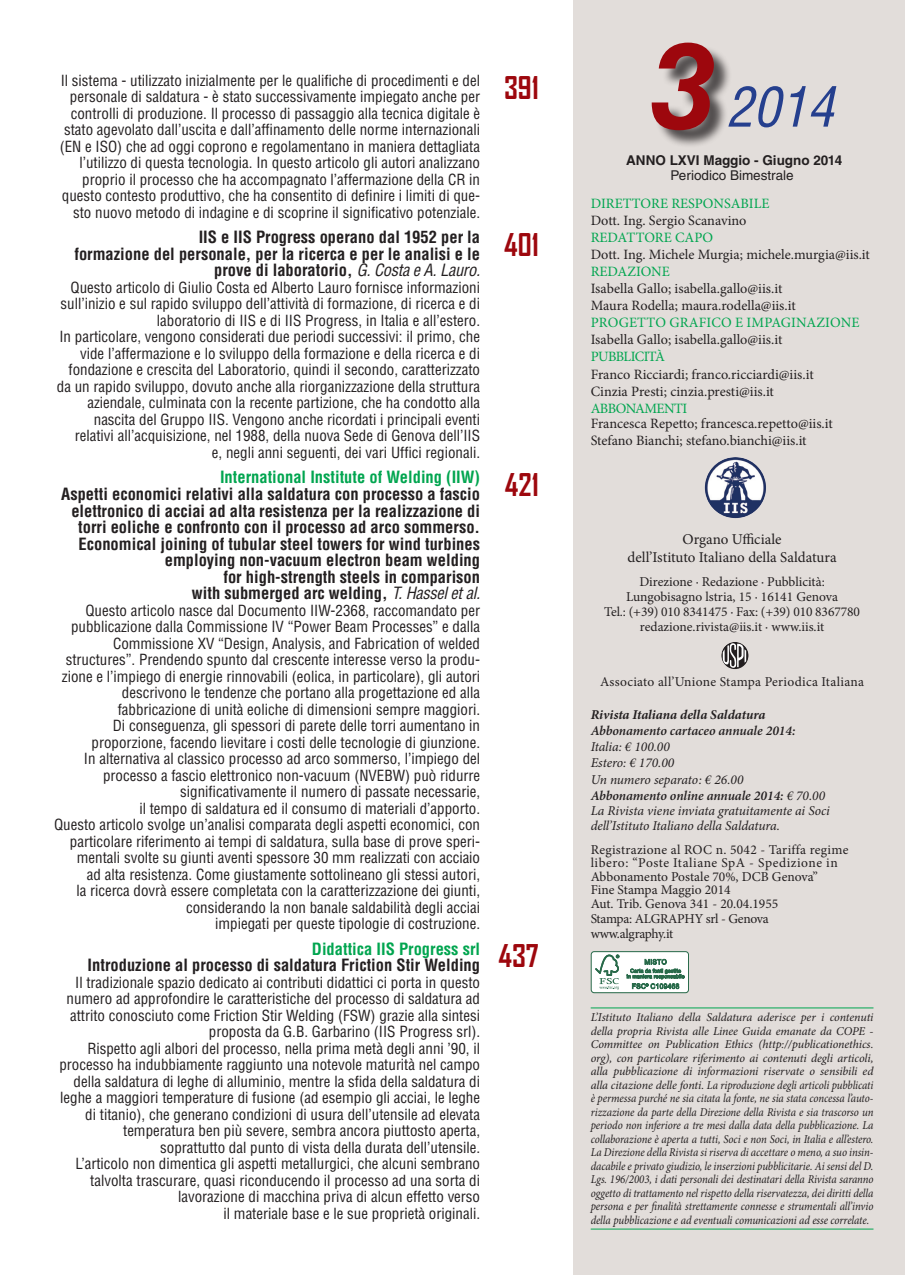
<style>
.page{position:relative;width:905px;height:1275px;background:#fff}
.page>*{position:absolute;margin:0;border:0;box-sizing:border-box;transform-origin:0 0}
.t1{font:italic 700 120px "Helvetica LT Std";color:#9d070d}
.t2{font:italic condensed 54px "Helvetica LT Std";color:#253f8e}
.t3{font:700 30px "Agency FB";color:#9d070d}
.t4{font:700 condensed 16.5px/16.6px "Helvetica LT Std";color:#231f20;text-align:right}
.t5{font:700 condensed 16.5px "Helvetica LT Std";color:#00a54f}
.t6{font:condensed 15px/16.5px "Helvetica LT Std";color:#231f20;text-align:right}
.t7{font:15px/18px "Minion Pro";color:#231f20;text-align:center}
.t8{font:14.25px/17.1px "Minion Pro";color:#231f20}
.t9{font:14.25px "Minion Pro";color:#00a54f}
.t10{font:14.25px "Minion Pro";letter-spacing:-.04em;color:#00a54f}
.t11{font:13.5px/13.5px "Minion Pro";color:#231f20;text-align:center}
.t12{font:italic 13.5px/15.8px "Minion Pro";letter-spacing:-.01em;color:#231f20}
.t13{font:13.5px "Minion Pro";letter-spacing:.02em;color:#231f20}
.t14{font:13.5px/15px "Minion Pro";letter-spacing:-.02em;color:#231f20}
.t15{font:italic 600 13.5px "Minion Pro";letter-spacing:-.005em;color:#231f20}
.t16{font:italic 700 13.5px "Minion Pro";letter-spacing:-.005em;color:#231f20}
.t17{font:700 13.5px "Helvetica LT Std";color:#231f20}
.t18{font:13.5px "Helvetica LT Std";color:#231f20}
.t19{font:italic 12px/13.5px "Minion Pro";letter-spacing:-.005em;color:#231f20;text-align:justify}
.s1{font-weight:400;font-style:italic}
.s2{font-weight:600}
</style>
<div class="page">
<div style="left:574px;top:0;width:331px;height:1275px;background:#e2ddda"></div>
<hr style="left:591px;top:1007px;width:282px;height:1px;background:#00a54f">
<hr style="left:591px;top:1229px;width:282px;height:1px;background:#00a54f">
<svg style="left:721px;top:642px;width:27px;height:27px"></svg>
<svg style="left:723px;top:643px;width:23px;height:25px"></svg>
<div style="left:591px;top:952px;width:97px;height:41px;background:#fff;border-radius:3px"></div>
<div style="left:591px;top:951px;width:98px;height:42px;border:1px solid #286a4a;border-radius:3px"></div>
<svg style="left:595px;top:954px;width:24px;height:35px"></svg>
<svg style="left:627px;top:958px;width:57px;height:31px"></svg>
<img style="left:704px;top:457px;width:62px;height:62px">
<div style="left:654px;top:45px;width:78px;height:103px;background:#231f20;opacity:.75"></div>
<p class="t6" style="left:60px;top:72px;width:422px">Il sistema - utilizzato inizialmente per le qualifiche di procedimenti e del personale di saldatura - è stato successivamente impiegato anche per controlli di produzione. Il processo di passaggio alla tecnica digitale è stato agevolato dall’uscita e dall’affinamento delle norme internazionali (EN e ISO) che ad oggi coprono e regolamentano in maniera dettagliata l’utilizzo di questa tecnologia. In questo articolo gli autori analizzano proprio il processo che ha accompagnato l’affermazione della CR in questo contesto produttivo, che ha consentito di definire i limiti di que&shy;sto nuovo metodo di indagine e di scoprine il significativo potenziale.</p>
<h3 class="t3" style="left:504px;top:70px;width:36px">391</h3>
<p class="t4" style="left:74px;top:229px;width:407px">IIS e IIS Progress operano dal 1952 per la<br>formazione del personale, per la ricerca e per le analisi e le prove di laboratorio, <span class="s1">G. Costa e A. Lauro.</span></p>
<p class="t6" style="left:57px;top:279px;width:425px">Questo articolo di Giulio Costa ed Alberto Lauro fornisce informazioni sull’inizio e sul rapido sviluppo dell’attività di formazione, di ricerca e di laboratorio di IIS e di IIS Progress, in Italia e all’estero.<br>In particolare, vengono considerati due periodi successivi: il primo, che vide l’affermazione e lo sviluppo della formazione e della ricerca e di fondazione e crescita del Laboratorio, quindi il secondo, caratterizzato da un rapido sviluppo, dovuto anche alla riorganizzazione della struttura aziendale, culminata con la recente partizione, che ha condotto alla nascita del Gruppo IIS. Vengono anche ricordati i principali eventi relativi all’acquisizione, nel 1988, della nuova Sede di Genova dell’IIS<br>e, negli anni seguenti, dei vari Uffici regionali.</p>
<h3 class="t3" style="left:504px;top:226px;width:36px">401</h3>
<p class="t5" style="left:220px;top:467px;width:262px">International Institute of Welding (IIW)</p>
<p class="t4" style="left:61px;top:485px;width:420px">Aspetti economici relativi alla saldatura con processo a fascio elettronico di acciai ad alta resistenza per la realizzazione di torri eoliche e confronto con il processo ad arco sommerso.<br>Economical joining of tubular steel towers for wind turbines employing non-vacuum electron beam welding<br>for high-strength steels in comparison<br>with submerged arc welding, <span class="s1">T. Hassel et al.</span></p>
<p class="t6" style="left:54px;top:602px;width:428px">Questo articolo nasce dal Documento IIW-2368, raccomandato per pubblicazione dalla Commissione IV “Power Beam Processes” e dalla Commissione XV “Design, Analysis, and Fabrication of welded structures”. Prendendo spunto dal crescente interesse verso la produ&shy;zione e l’impiego di energie rinnovabili (eolica, in particolare), gli autori descrivono le tendenze che portano alla progettazione ed alla fabbricazione di unità eoliche di dimensioni sempre maggiori.<br>Di conseguenza, gli spessori di parete delle torri aumentano in proporzione, facendo lievitare i costi delle tecnologie di giunzione.<br>In alternativa al classico processo ad arco sommerso, l’impiego del processo a fascio elettronico non-vacuum (NVEBW) può ridurre significativamente il numero di passate necessarie,<br>il tempo di saldatura ed il consumo di materiali d’apporto.<br>Questo articolo svolge un’analisi comparata degli aspetti economici, con particolare riferimento ai tempi di saldatura, sulla base di prove speri&shy;mentali svolte su giunti aventi spessore 30 mm realizzati con acciaio<br>ad alta resistenza. Come giustamente sottolineano gli stessi autori,<br>la ricerca dovrà essere completata con la caratterizzazione dei giunti, considerando la non banale saldabilità degli acciai<br>impiegati per queste tipologie di costruzione.</p>
<p class="t5" style="left:312px;top:938px;width:170px">Didattica IIS Progress srl</p>
<p class="t4" style="left:88px;top:957px;width:394px">Introduzione al processo di saldatura Friction Stir Welding</p>
<p class="t6" style="left:59px;top:974px;width:422px">Il tradizionale spazio dedicato ai contributi didattici ci porta in questo numero ad approfondire le caratteristiche del processo di saldatura ad attrito conosciuto come Friction Stir Welding (FSW) grazie alla sintesi proposta da G.B. Garbarino (IIS Progress srl).<br>Rispetto agli albori del processo, nella prima metà degli anni ’90, il processo ha indubbiamente raggiunto una notevole maturità nel campo della saldatura di leghe di alluminio, mentre la sfida della saldatura di leghe a maggiori temperature di fusione (ad esempio gli acciai, le leghe di titanio), che generano condizioni di usura dell’utensile ad elevata temperatura ben più severe, sembra ancora piuttosto aperta, soprattutto dal punto di vista della durata dell’utensile.<br>L’articolo non dimentica gli aspetti metallurgici, che alcuni sembrano talvolta trascurare, quasi riconducendo il processo ad una sorta di lavorazione di macchina priva di alcun effetto verso<br>il materiale base e le sue proprietà originali.</p>
<h3 class="t3" style="left:505px;top:466px;width:35px">421</h3>
<h3 class="t3" style="left:498px;top:937px;width:42px">437</h3>
<h1 class="t1" style="left:649px;top:13px;width:68px">3</h1>
<h2 class="t2" style="left:726px;top:73px;width:110px">2014</h2>
<p class="t17" style="left:626px;top:152px;width:218px">ANNO LXVI Maggio - Giugno 2014</p>
<p class="t18" style="left:670px;top:168px;width:125px">Periodico Bimestrale</p>
<p class="t9" style="left:591px;top:193px;width:180px">DIRETTORE RESPONSABILE</p>
<p class="t8" style="left:591px;top:212px;width:157px">Dott. Ing. Sergio Scanavino</p>
<p class="t9" style="left:591px;top:228px;width:124px">REDATTORE CAPO</p>
<p class="t8" style="left:591px;top:246px;width:281px">Dott. Ing. Michele Murgia; michele.murgia@iis.it</p>
<p class="t9" style="left:591px;top:262px;width:81px">REDAZIONE</p>
<p class="t8" style="left:591px;top:280px;width:207px">Isabella Gallo; isabella.gallo@iis.it<br>Maura Rodella; maura.rodella@iis.it</p>
<p class="t9" style="left:591px;top:313px;width:270px">PROGETTO GRAFICO E IMPAGINAZIONE</p>
<p class="t8" style="left:591px;top:331px;width:193px">Isabella Gallo; isabella.gallo@iis.it</p>
<p class="t10" style="left:591px;top:347px;width:76px">PUBBLICITÀ</p>
<p class="t8" style="left:591px;top:365px;width:224px">Franco Ricciardi; franco.ricciardi@iis.it<br>Cinzia Presti; cinzia.presti@iis.it</p>
<p class="t10" style="left:591px;top:399px;width:98px">ABBONAMENTI</p>
<p class="t8" style="left:591px;top:415px;width:244px">Francesca Repetto; francesca.repetto@iis.it<br>Stefano Bianchi; stefano.bianchi@iis.it</p>
<p class="t7" style="left:627px;top:530px;width:211px">Organo Ufficiale<br>dell’Istituto Italiano della Saldatura</p>
<p class="t11" style="left:604px;top:574px;width:257px;line-height:15px">Direzione ∙ Redazione ∙ Pubblicità:<br>Lungobisagno lstria, 15 ∙ 16141 Genova<br>Tel.: (+39) 010 8341475 ∙ Fax: (+39) 010 8367780 redazione.rivista@iis.it ∙ www.iis.it</p>
<p class="t13" style="left:600px;top:673px;width:265px">Associato all’Unione Stampa Periodica Italiana</p>
<p class="t16" style="left:591px;top:705px;width:176px">Rivista Italiana della Saldatura</p>
<p class="t15" style="left:591px;top:721px;width:206px">Abbonamento cartaceo annuale 2014:</p>
<p class="t12" style="left:591px;top:739px;width:241px">Italia: € 100.00<br>Estero: € 170.00<br>Un numero separato: € 26.00<br><span class="s2">Abbonamento online annuale 2014:</span> € 70.00<br>La Rivista viene inviata gratuitamente ai Soci dell’Istituto Italiano della Saldatura.</p>
<p class="t11" style="left:591px;top:843px;width:259px;text-align:left">Registrazione al ROC n. 5042 - Tariffa regime libero: “Poste Italiane SpA - Spedizione in Abbonamento Postale 70%, DCB Genova”<br>Fine Stampa Maggio 2014<br>Aut. Trib. Genova 341 - 20.04.1955</p>
<p class="t14" style="left:591px;top:911px;width:179px">Stampa: ALGRAPHY srl - Genova www.algraphy.it</p>
<p class="t19" style="left:591px;top:1010px;width:284px">L’Istituto Italiano della Saldatura aderisce per i contenuti della propria Rivista alle Linee Guida emanate da COPE - Committee on Publication Ethics (http://publicationethics. org), con particolare riferimento ai contenuti degli articoli, alla pubblicazione di informazioni riservate o sensibili ed alla citazione delle fonti. La riproduzione degli articoli pubblicati è permessa purché ne sia citata la fonte, ne sia stata concessa l’auto&shy;rizzazione da parte della Direzione della Rivista e sia trascorso un periodo non inferiore a tre mesi dalla data della pubblicazione. La collaborazione è aperta a tutti, Soci e non Soci, in Italia e all’estero.<br>La Direzione della Rivista si riserva di accettare o meno, a suo insin&shy;dacabile e privato giudizio, le inserzioni pubblicitarie. Ai sensi del D.<br>Lgs. 196/2003, i dati personali dei destinatari della Rivista saranno oggetto di trattamento nel rispetto della riservatezza, dei diritti della persona e per finalità strettamente connesse e strumentali all’invio della pubblicazione e ad eventuali comunicazioni ad esse correlate.</p>
</div>
